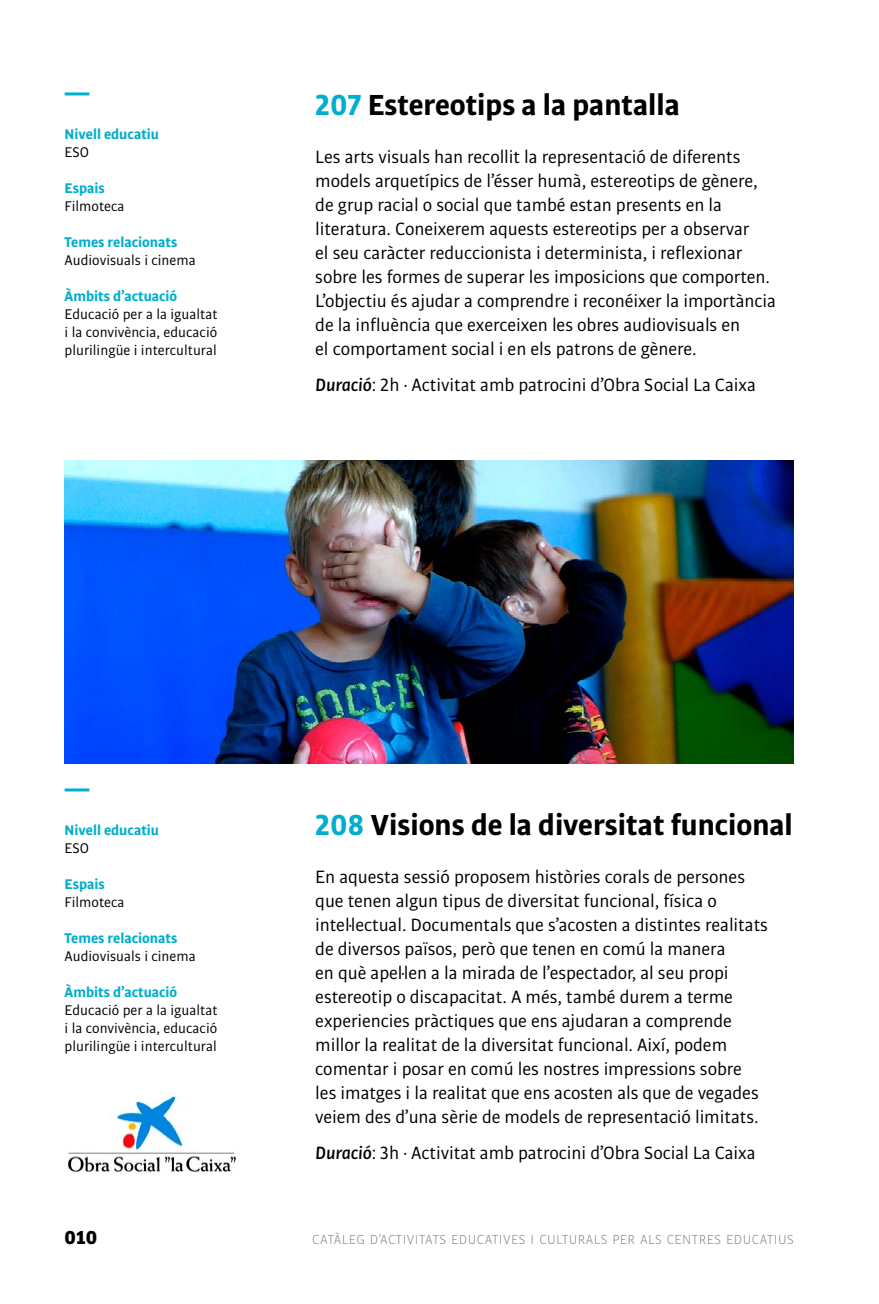
<style>
.page{position:relative;width:879px;height:1304px;background:#fff}
.page>*{position:absolute;margin:0;border:0;box-sizing:border-box;transform-origin:0 0}
.t1{font:700 31px "Bulo";color:#000}
.t2{font:900 20px "Bulo";color:#000}
.t3{font:19px/24px "Bulo";letter-spacing:-.005em;color:#000}
.t4{font:15px/18px "Bulo";color:#000;text-align:justify}
.t5{font:700 15px "Bulo";color:#00afcb}
.t6{font:300 14px "Bulo";letter-spacing:.03em;color:#878786}
.s1{color:#00afcb}
.s2{font-weight:500;font-style:italic}
</style>
<div class="page">
<hr style="left:65px;top:788px;width:24px;height:3px;background:#00afcb">
<hr style="left:65px;top:92px;width:24px;height:3px;background:#00afcb">
<img style="left:65px;top:461px;width:729px;height:302px">
<img style="left:68px;top:1095px;width:168px;height:78px">
<p class="t5" style="left:65px;top:125px;width:96px">Nivell educatiu</p>
<p class="t4" style="left:65px;top:143px;width:26px">ESO</p>
<p class="t5" style="left:65px;top:179px;width:42px">Espais</p>
<p class="t4" style="left:65px;top:197px;width:61px">Filmoteca</p>
<p class="t5" style="left:65px;top:233px;width:114px">Temes relacionats</p>
<p class="t4" style="left:65px;top:251px;width:133px">Audiovisuals i cinema</p>
<p class="t5" style="left:65px;top:287px;width:114px">Àmbits d’actuació</p>
<p class="t4" style="left:65px;top:305px;width:154px">Educació per a la igualtat i la convivència, educació plurilingüe i intercultural</p>
<h1 class="t1" style="left:315px;top:85px;width:366px"><span class="s1">207</span> Estereotips a la pantalla</h1>
<p class="t3" style="left:315px;top:145px;width:462px">Les arts visuals han recollit la representació de diferents models arquetípics de l’ésser humà, estereotips de gènere, de grup racial o social que també estan presents en la literatura. Coneixerem aquests estereotips per a observar<br>el seu caràcter reduccionista i determinista, i reflexionar sobre les formes de superar les imposicions que comporten.<br>L’objectiu és ajudar a comprendre i reconéixer la importància de la influència que exerceixen les obres audiovisuals en<br>el comportament social i en els patrons de gènere.</p>
<p class="t3" style="left:315px;top:373px;width:442px"><span class="s2">Duració</span>: 2h · Activitat amb patrocini d’Obra Social La Caixa</p>
<p class="t5" style="left:65px;top:821px;width:96px">Nivell educatiu</p>
<p class="t4" style="left:65px;top:839px;width:26px">ESO</p>
<p class="t5" style="left:65px;top:875px;width:42px">Espais</p>
<p class="t4" style="left:65px;top:893px;width:61px">Filmoteca</p>
<p class="t5" style="left:65px;top:929px;width:114px">Temes relacionats</p>
<p class="t4" style="left:65px;top:947px;width:133px">Audiovisuals i cinema</p>
<p class="t5" style="left:65px;top:983px;width:114px">Àmbits d’actuació</p>
<p class="t4" style="left:65px;top:1001px;width:154px">Educació per a la igualtat i la convivència, educació plurilingüe i intercultural</p>
<h1 class="t1" style="left:315px;top:805px;width:479px"><span class="s1">208</span> Visions de la diversitat funcional</h1>
<p class="t3" style="left:315px;top:865px;width:454px">En aquesta sessió proposem històries corals de persones que tenen algun tipus de diversitat funcional, física o intel·lectual. Documentals que s’acosten a distintes realitats de diversos països, però que tenen en comú la manera<br>en què apel·len a la mirada de l’espectador, al seu propi estereotip o discapacitat. A més, també durem a terme experiencies pràctiques que ens ajudaran a comprende millor la realitat de la diversitat funcional. Així, podem comentar i posar en comú les nostres impressions sobre<br>les imatges i la realitat que ens acosten als que de vegades veiem des d’una sèrie de models de representació limitats.</p>
<p class="t3" style="left:315px;top:1141px;width:442px"><span class="s2">Duració</span>: 3h · Activitat amb patrocini d’Obra Social La Caixa</p>
<p class="t2" style="left:65px;top:1224px;width:34px">010</p>
<p class="t6" style="left:312px;top:1230px;width:483px">CATÀLEG D’ACTIVITATS EDUCATIVES I CULTURALS PER ALS CENTRES EDUCATIUS</p>
</div>
